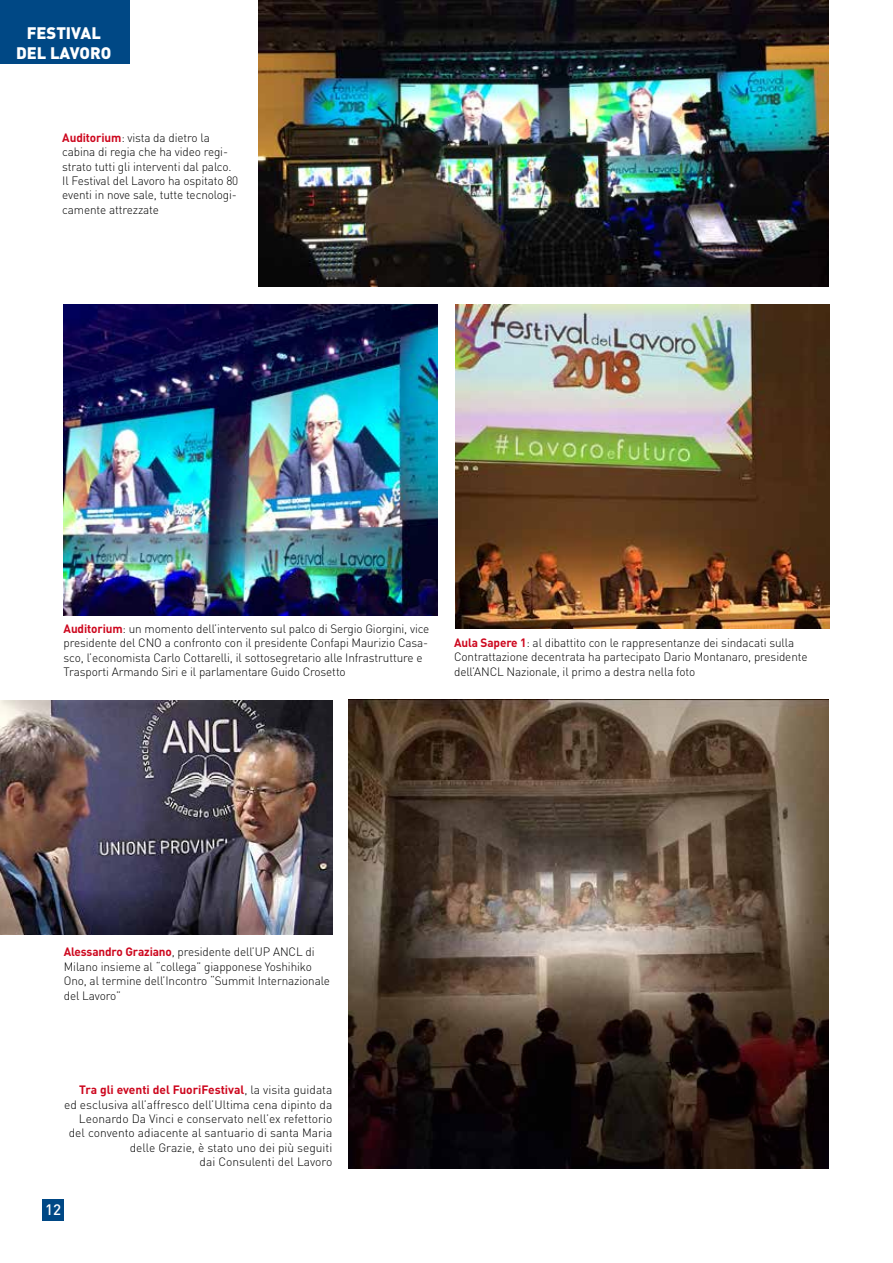
<style>
.page{position:relative;width:893px;height:1263px;background:#fff}
.page>*{position:absolute;margin:0;border:0;box-sizing:border-box;transform-origin:0 0}
.t1{font:900 16.5px/19.8px "DIN";color:#fff;text-align:center}
.t2{font:500 15px "DIN";color:#fff}
.t3{font:300 12px/14.4px "DIN";letter-spacing:-.01em;color:#000}
.s1{font-weight:700;color:#cd071e}
</style>
<div class="page">
<img style="left:349px;top:699px;width:479px;height:469px">
<img style="left:259px;top:0;width:569px;height:286px">
<img style="left:64px;top:304px;width:374px;height:311px">
<img style="left:455px;top:304px;width:374px;height:324px">
<div style="left:43px;top:1199px;width:21px;height:21px;background:#004885"></div>
<div style="left:0;top:0;width:129px;height:64px;background:#004885"></div>
<img style="left:0;top:701px;width:332px;height:233px">
<h1 class="t1" style="left:16px;top:22px;width:97px">FESTIVAL<br>DEL LAVORO</h1>
<p class="t3" style="left:62px;top:130px;width:177px"><span class="s1">Auditorium</span>: vista da dietro la cabina di regia che ha video regi&shy;strato tutti gli interventi dal palco.<br>Il Festival del Lavoro ha ospitato 80 eventi in nove sale, tutte tecnologi&shy;camente attrezzate</p>
<p class="t3" style="left:64px;top:621px;width:367px"><span class="s1">Auditorium</span>: un momento dell’intervento sul palco di Sergio Giorgini, vice presidente del CNO a confronto con il presidente Confapi Maurizio Casa&shy;sco, l’economista Carlo Cottarelli, il sottosegretario alle Infrastrutture e Trasporti Armando Siri e il parlamentare Guido Crosetto</p>
<p class="t3" style="left:454px;top:635px;width:355px"><span class="s1">Aula Sapere 1</span>: al dibattito con le rappresentanze dei sindacati sulla<br>Contrattazione decentrata ha partecipato Dario Montanaro, presidente dell’ANCL Nazionale, il primo a destra nella foto</p>
<p class="t3" style="left:64px;top:945px;width:268px"><span class="s1">Alessandro Graziano</span>, presidente dell’UP ANCL di Milano insieme al “collega” giapponese Yoshihiko Ono, al termine dell’Incontro “Summit Internazionale del Lavoro”</p>
<p class="t3" style="left:64px;top:1082px;width:270px;text-align:right"><span class="s1">Tra gli eventi del FuoriFestival</span>, la visita guidata ed esclusiva all’affresco dell’Ultima cena dipinto da Leonardo Da Vinci e conservato nell’ex refettorio del convento adiacente al santuario di santa Maria delle Grazie, è stato uno dei più seguiti<br>dai Consulenti del Lavoro</p>
<p class="t2" style="left:45px;top:1200px;width:17px">12</p>
</div>
